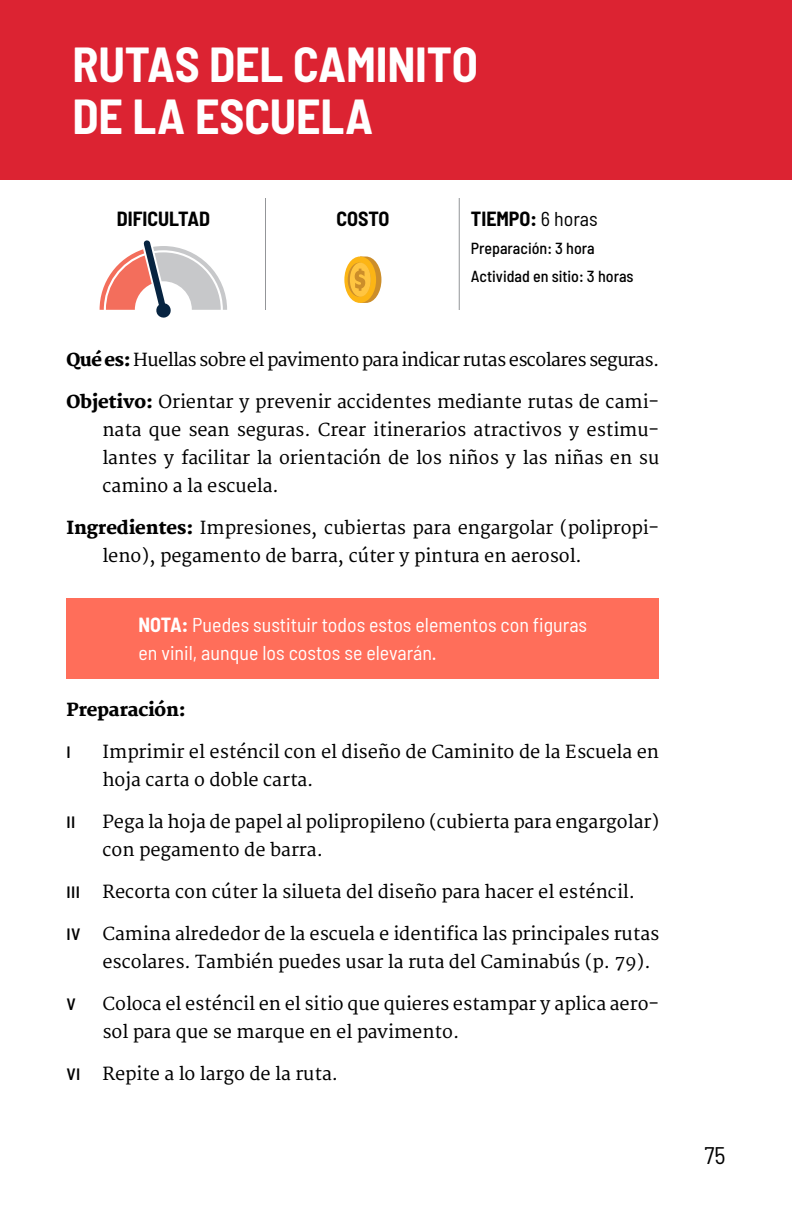
<style>
.page{position:relative;width:792px;height:1224px;background:#fff}
.page>*{position:absolute;margin:0;border:0;box-sizing:border-box;transform-origin:0 0}
.t1{font:700 semi-condensed 48px/51.8px "Barlow";letter-spacing:-.005em;color:#fff}
.t2{font:semi-condensed 24px "Barlow";color:#000}
.t3{font:semi-condensed 20px/28px "Barlow";color:#fff}
.t4{font:700 semi-condensed 20px "Barlow";color:#000}
.t5{font:500 semi-condensed 20px "Barlow";color:#000}
.t6{font:18px/28px "Merriweather";color:#000}
.t7{font:18px "Merriweather";letter-spacing:-.03em;color:#000}
.t8{font:900 18px "Merriweather";letter-spacing:-.005em;color:#000}
.t9{font:500 semi-condensed 16px/28px "Barlow";color:#000}
.s1{font-weight:400}
.s2{font-weight:900}
.s3{font-weight:700}
.s4{font-family:"Barlow";font-weight:500;font-stretch:semi-condensed;font-size:20px}
</style>
<div class="page">
<div style="left:66px;top:598px;width:593px;height:80px;background:#ff6e5a"></div>
<hr style="left:265px;top:198px;width:1px;height:112px;background:#939598">
<hr style="left:459px;top:198px;width:1px;height:112px;background:#939598">
<div style="left:0;top:0;width:792px;height:180px;background:#dc2332"></div>
<svg style="left:344px;top:257px;width:32px;height:46px"></svg>
<div style="left:348px;top:263px;width:23px;height:34px;background:#cc8e2a;border-radius:50%"></div>
<div style="left:350px;top:263px;width:21px;height:34px;background:#ffc541;border-radius:50%"></div>
<svg style="left:351px;top:257px;width:30px;height:46px"></svg>
<svg style="left:100px;top:240px;width:127px;height:78px"></svg>
<h1 class="t1" style="left:72px;top:37px;width:407px">RUTAS DEL CAMINITO<br>DE LA ESCUELA</h1>
<p class="t4" style="left:117px;top:206px;width:95px">DIFICULTAD</p>
<p class="t4" style="left:471px;top:206px;width:128px">TIEMPO: <span class="s1">6 horas</span></p>
<p class="t9" style="left:471px;top:234px;width:164px">Preparación: 3 hora<br>Actividad en sitio: 3 horas</p>
<p class="t4" style="left:336px;top:206px;width:54px">COSTO</p>
<p class="t7" style="left:66px;top:349px;width:594px"><span class="s2">Qué es:</span> Huellas sobre el pavimento para indicar rutas escolares seguras.</p>
<p class="t6" style="left:102px;top:388px;width:558px;text-align:justify;text-indent:-36px"><span class="s2">Objetivo:</span> Orientar y prevenir accidentes mediante rutas de cami&shy;nata que sean seguras. Crear itinerarios atractivos y estimu&shy;lantes y facilitar la orientación de los niños y las niñas en su camino a la escuela.</p>
<p class="t6" style="left:102px;top:514px;width:558px;text-indent:-36px"><span class="s2">Ingredientes:</span> Impresiones, cubiertas para engargolar (polipropi&shy;leno), pegamento de barra, cúter y pintura en aerosol.</p>
<p class="t3" style="left:138px;top:610px;width:450px"><span class="s3">NOTA:</span> Puedes sustituir todos estos elementos con figuras en vinil, aunque los costos se elevarán.</p>
<p class="t8" style="left:66px;top:699px;width:121px">Preparación:</p>
<p class="t5" style="left:66px;top:738px;width:6px">i</p>
<p class="t6" style="left:102px;top:738px;width:558px">Imprimir el esténcil con el diseño de Caminito de la Escuela en hoja carta o doble carta.</p>
<p class="t5" style="left:66px;top:808px;width:10px">ii</p>
<p class="t6" style="left:102px;top:808px;width:558px">Pega la hoja de papel al polipropileno (cubierta para engargolar) con pegamento de barra.</p>
<p class="t6" style="left:66px;top:878px;width:570px"><span class="s4">iii</span> Recorta con cúter la silueta del diseño para hacer el esténcil.</p>
<p class="t6" style="left:102px;top:920px;width:558px;text-indent:-36px"><span class="s4">iv</span> Camina alrededor de la escuela e identifica las principales rutas escolares. También puedes usar la ruta del Caminabús (p. 79).</p>
<p class="t5" style="left:66px;top:990px;width:11px">v</p>
<p class="t6" style="left:102px;top:990px;width:558px">Coloca el esténcil en el sitio que quieres estampar y aplica aero&shy;sol para que se marque en el pavimento.</p>
<p class="t6" style="left:66px;top:1060px;width:273px"><span class="s4">vi</span> Repite a lo largo de la ruta.</p>
<h2 class="t2" style="left:704px;top:1140px;width:23px">75</h2>
</div>
